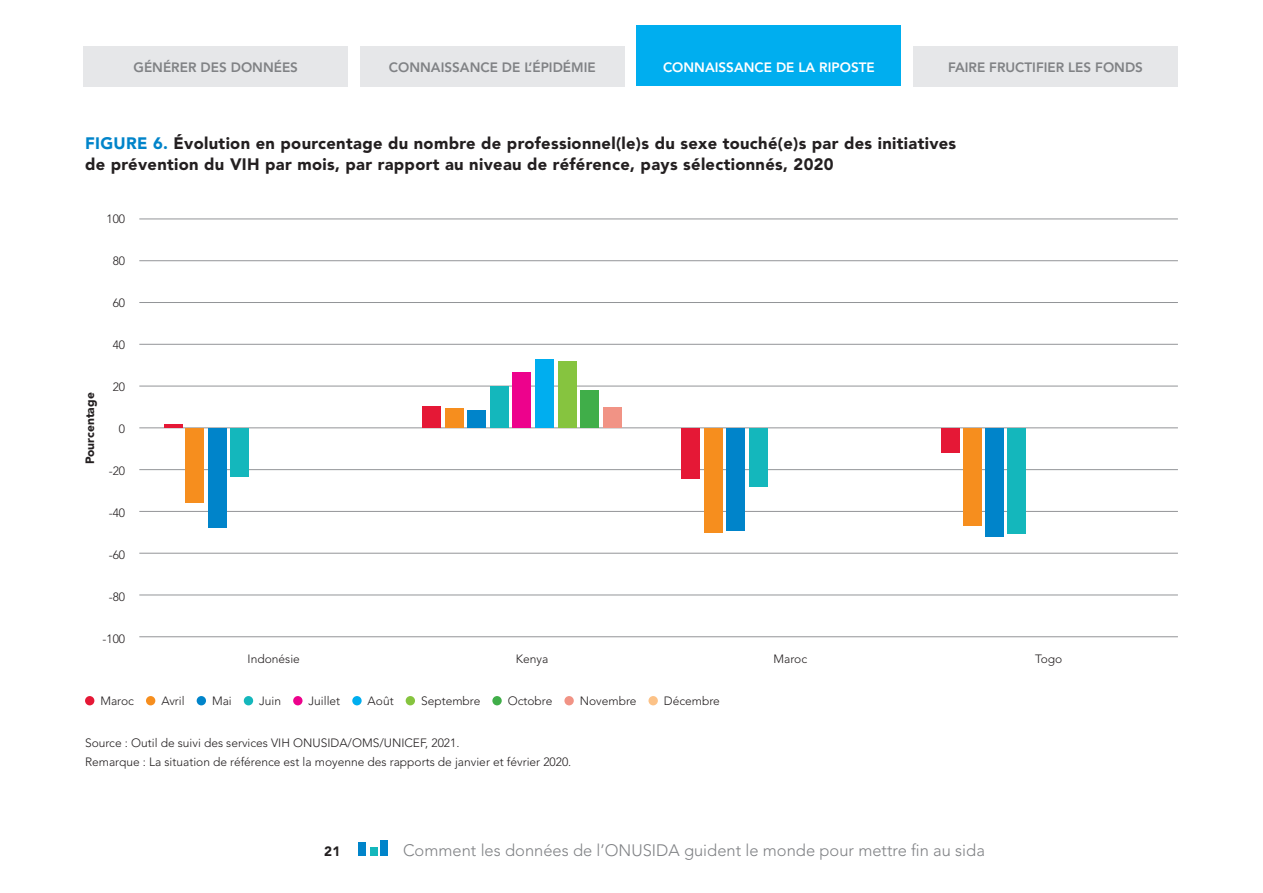
<style>
.page{position:relative;width:1263px;height:893px;background:#fff}
.page>*{position:absolute;margin:0;border:0;box-sizing:border-box;transform-origin:0 0}
.t1{font:900 16.5px/21px "Avenir LT Std";letter-spacing:.02em;color:#231f20}
.t2{font:300 16.5px "Avenir LT Std";color:#808285}
.t3{font:800 13.5px "Avenir LT Std";color:#808285}
.t4{font:800 13.5px "Avenir LT Std";color:#fff}
.t5{font:900 13.5px "Avenir LT Std";color:#231f20}
.t6{font:300 12px/18.6px "Avenir LT Std";color:#231f20}
.t7{font:900 12px "Avenir LT Std";color:#231f20}
.s1{color:#0084ca}
</style>
<div class="page">
<div style="left:636px;top:26px;width:265px;height:60px;background:#00aeef"></div>
<div style="left:360px;top:46px;width:265px;height:40px;background:#e6e7e9"></div>
<div style="left:913px;top:46px;width:265px;height:40px;background:#e6e7e9"></div>
<div style="left:83px;top:46px;width:265px;height:40px;background:#e6e7e9"></div>
<div style="left:380px;top:840px;width:8px;height:16px;background:#0084ca"></div>
<div style="left:369px;top:847px;width:8px;height:9px;background:#14b7bc"></div>
<div style="left:358px;top:843px;width:8px;height:13px;background:#0084ca"></div>
<div style="left:85px;top:696px;width:9px;height:9px;background:#e51836;border-radius:50%"></div>
<div style="left:146px;top:696px;width:9px;height:9px;background:#f68e1e;border-radius:50%"></div>
<div style="left:197px;top:696px;width:9px;height:9px;background:#0084ca;border-radius:50%"></div>
<div style="left:244px;top:696px;width:9px;height:9px;background:#14b7bc;border-radius:50%"></div>
<div style="left:293px;top:696px;width:9px;height:9px;background:#ed028c;border-radius:50%"></div>
<div style="left:352px;top:696px;width:10px;height:9px;background:#00aeef;border-radius:50%"></div>
<div style="left:406px;top:696px;width:9px;height:9px;background:#86c43f;border-radius:50%"></div>
<div style="left:492px;top:696px;width:10px;height:9px;background:#40ae49;border-radius:50%"></div>
<div style="left:564px;top:696px;width:10px;height:9px;background:#f19385;border-radius:50%"></div>
<div style="left:648px;top:696px;width:10px;height:9px;background:#fcc287;border-radius:50%"></div>
<hr style="left:139px;top:219px;width:1039px;height:1px;background:#939598">
<hr style="left:139px;top:260px;width:1039px;height:1px;background:#939598">
<hr style="left:139px;top:302px;width:1039px;height:1px;background:#939598">
<hr style="left:139px;top:344px;width:1039px;height:1px;background:#939598">
<hr style="left:139px;top:386px;width:1039px;height:1px;background:#939598">
<hr style="left:139px;top:427px;width:1039px;height:1px;background:#939598">
<hr style="left:139px;top:469px;width:1039px;height:1px;background:#939598">
<hr style="left:139px;top:511px;width:1039px;height:1px;background:#939598">
<hr style="left:139px;top:553px;width:1039px;height:1px;background:#939598">
<hr style="left:139px;top:595px;width:1039px;height:1px;background:#939598">
<hr style="left:139px;top:636px;width:1039px;height:1px;background:#939598">
<div style="left:186px;top:428px;width:18px;height:75px;background:#f68e1e"></div>
<hr style="left:164px;top:424px;width:18px;height:4px;background:#e51836">
<div style="left:422px;top:406px;width:19px;height:22px;background:#e51836"></div>
<div style="left:445px;top:408px;width:18px;height:20px;background:#f68e1e"></div>
<div style="left:468px;top:410px;width:18px;height:18px;background:#0084ca"></div>
<div style="left:490px;top:386px;width:18px;height:42px;background:#14b7bc"></div>
<div style="left:513px;top:372px;width:18px;height:56px;background:#ed028c"></div>
<div style="left:535px;top:360px;width:19px;height:68px;background:#00aeef"></div>
<div style="left:558px;top:361px;width:18px;height:67px;background:#86c43f"></div>
<div style="left:581px;top:390px;width:18px;height:38px;background:#40ae49"></div>
<div style="left:603px;top:407px;width:19px;height:21px;background:#f19385"></div>
<div style="left:209px;top:428px;width:18px;height:100px;background:#0084ca"></div>
<div style="left:230px;top:428px;width:19px;height:48px;background:#14b7bc"></div>
<div style="left:682px;top:428px;width:18px;height:50px;background:#e51836"></div>
<div style="left:749px;top:428px;width:18px;height:59px;background:#14b7bc"></div>
<div style="left:941px;top:428px;width:18px;height:25px;background:#e51836"></div>
<div style="left:963px;top:428px;width:18px;height:98px;background:#f68e1e"></div>
<div style="left:1008px;top:428px;width:18px;height:105px;background:#14b7bc"></div>
<div style="left:985px;top:428px;width:19px;height:109px;background:#0084ca"></div>
<div style="left:704px;top:428px;width:18px;height:105px;background:#f68e1e"></div>
<div style="left:727px;top:428px;width:18px;height:103px;background:#0084ca"></div>
<p class="t3" style="left:134px;top:60px;width:166px">GÉNÉRER DES DONNÉES</p>
<p class="t3" style="left:389px;top:60px;width:208px">CONNAISSANCE DE L’ÉPIDÉMIE</p>
<p class="t4" style="left:663px;top:60px;width:213px">CONNAISSANCE DE LA RIPOSTE</p>
<p class="t3" style="left:948px;top:60px;width:196px">FAIRE FRUCTIFIER LES FONDS</p>
<h1 class="t1" style="left:85px;top:132px;width:873px"><span class="s1">FIGURE 6.</span> Évolution en pourcentage du nombre de professionnel(le)s du sexe touché(e)s par des initiatives de prévention du VIH par mois, par rapport au niveau de référence, pays sélectionnés, 2020</h1>
<p class="t6" style="left:107px;top:210px;width:20px">100</p>
<p class="t6" style="left:113px;top:252px;width:14px">80</p>
<p class="t6" style="left:113px;top:294px;width:14px">60</p>
<p class="t6" style="left:113px;top:336px;width:14px">40</p>
<p class="t6" style="left:113px;top:378px;width:14px">20</p>
<p class="t6" style="left:119px;top:420px;width:8px">0</p>
<p class="t6" style="left:109px;top:462px;width:18px">-20</p>
<p class="t6" style="left:109px;top:503px;width:18px">-40</p>
<p class="t6" style="left:109px;top:545px;width:18px">-60</p>
<p class="t6" style="left:109px;top:587px;width:18px">-80</p>
<p class="t6" style="left:103px;top:629px;width:24px">-100</p>
<p class="t7" style="left:83px;top:464px;width:73px;rotate:-90deg">Pourcentage</p>
<p class="t6" style="left:248px;top:649px;width:54px">Indonésie</p>
<p class="t6" style="left:516px;top:649px;width:34px">Kenya</p>
<p class="t6" style="left:774px;top:649px;width:35px">Maroc</p>
<p class="t6" style="left:1035px;top:649px;width:29px">Togo</p>
<p class="t6" style="left:100px;top:691px;width:35px">Maroc</p>
<p class="t6" style="left:161px;top:691px;width:25px">Avril</p>
<p class="t6" style="left:212px;top:691px;width:21px">Mai</p>
<p class="t6" style="left:259px;top:691px;width:24px">Juin</p>
<p class="t6" style="left:308px;top:691px;width:33px">Juillet</p>
<p class="t6" style="left:368px;top:691px;width:28px">Août</p>
<p class="t6" style="left:421px;top:691px;width:61px">Septembre</p>
<p class="t6" style="left:508px;top:691px;width:46px">Octobre</p>
<p class="t6" style="left:580px;top:691px;width:58px">Novembre</p>
<p class="t6" style="left:664px;top:691px;width:58px">Décembre</p>
<p class="t6" style="left:85px;top:733px;width:488px">Source : Outil de suivi des services VIH ONUSIDA/OMS/UNICEF, 2021.<br>Remarque : La situation de référence est la moyenne des rapports de janvier et février 2020.</p>
<p class="t5" style="left:324px;top:843px;width:18px">21</p>
<h1 class="t2" style="left:403px;top:841px;width:583px">Comment les données de l’ONUSIDA guident le monde pour mettre fin au sida</h1>
</div>
